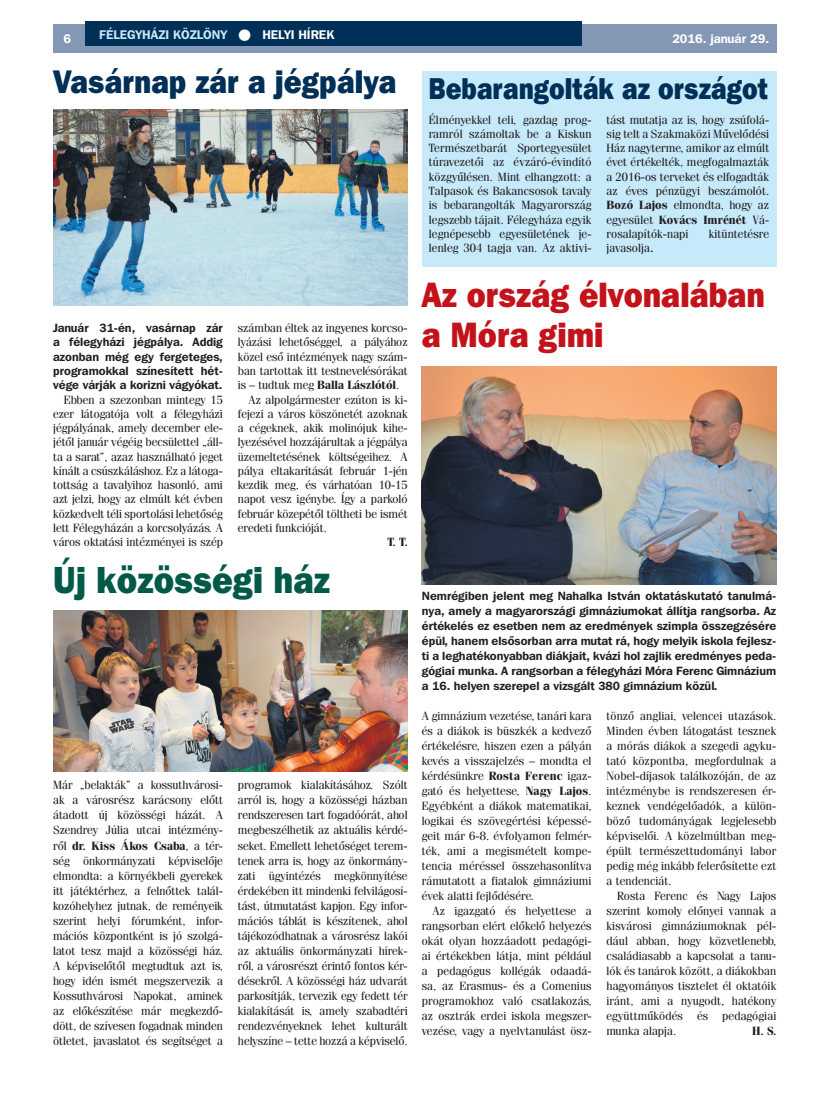
<style>
.page{position:relative;width:833px;height:1099px;background:#fff}
.page>*{position:absolute;margin:0;border:0;box-sizing:border-box;transform-origin:0 0}
.t1{font:37.5px "Franklin Gothic Hv PFL";color:#005949;scale:.9 1}
.t2{font:35px/40px "Franklin Gothic Hv PFL";color:#c4121a;scale:.9 1}
.t3{font:32.5px "Franklin Gothic Hv PFL";color:#002f57;scale:.9 1}
.t4{font:30px "Franklin Gothic Hv PFL";color:#002f57;scale:.86 1}
.t5{font:700 12.5px "Franklin Gothic PFL";color:#c6eafa}
.t6{font:700 12.5px "Franklin Gothic PFL";color:#fff}
.t7{font:11.88px/15px "Fenice PFL";color:#231f20;text-align:justify}
.t8{font:700 11.88px/15px "Franklin Gothic PFL";color:#231f20;text-align:justify}
.t9{font:700 11.88px "Fenice PFL";color:#231f20}
.s1{color:#fff}
.s2{font-weight:400}
.s3{font-weight:700}
</style>
<div class="page">
<div style="left:53px;top:25px;width:723px;height:28px;background:#8498b6"></div>
<div style="left:85px;top:21px;width:496px;height:25px;background:#002f57"></div>
<img style="left:53px;top:110px;width:354px;height:195px">
<div style="left:422px;top:71px;width:354px;height:195px;background:#c6eafa"></div>
<img style="left:53px;top:610px;width:354px;height:161px">
<img style="left:422px;top:366px;width:354px;height:218px">
<p class="t5" style="left:99px;top:26px;width:236px">FÉLEGYHÁZI KÖZLÖNY <span class="s1">● HELYI HÍREK</span></p>
<p class="t6" style="left:64px;top:31px;width:9px">6</p>
<h3 class="t3" style="left:53px;top:61px;width:383px">Vasárnap zár a jégpálya</h3>
<p class="t8" style="left:53px;top:321px;width:171px;line-height:14.2px">Január 31-én, vasárnap zár a félegyházi jégpálya. Addig azonban még egy fergeteges, programokkal színesített hét&shy;vége várják a korizni vágyókat.</p>
<p class="t7" style="left:53px;top:392px;width:171px;line-height:14.2px;text-indent:11px">Ebben a szezonban mintegy 15 ezer látogatója volt a félegyházi jégpályának, amely december ele&shy;jétől január végéig becsülettel „áll&shy;ta a sarat”, azaz használható jeget kínált a csúszkáláshoz. Ez a látoga&shy;tottság a tavalyihoz hasonló, ami azt jelzi, hogy az elmúlt két évben közkedvelt téli sportolási lehetőség lett Félegyházán a korcsolyázás. A város oktatási intézményei is szép</p>
<p class="t7" style="left:238px;top:320px;width:171px">számban éltek az ingyenes korcso-</p>
<p class="t7" style="left:238px;top:334px;width:171px">lyázási lehetőséggel, a pályához</p>
<p class="t7" style="left:238px;top:349px;width:171px">közel eső intézmények nagy szám-</p>
<p class="t7" style="left:238px;top:363px;width:171px">ban tartottak itt testnevelésórákat</p>
<p class="t9" style="left:238px;top:378px;width:163px"><span class="s2">is – tudtuk meg</span> Balla Lászlótól<span class="s2">.</span></p>
<p class="t7" style="left:248px;top:391px;width:161px">Az alpolgármester ezúton is ki-</p>
<p class="t7" style="left:238px;top:406px;width:171px">fejezi a város köszönetét azoknak</p>
<p class="t7" style="left:238px;top:420px;width:171px">a cégeknek, akik molinójuk kihe-</p>
<p class="t7" style="left:238px;top:434px;width:171px">lyezésével hozzájárultak a jégpálya</p>
<p class="t7" style="left:238px;top:448px;width:171px">üzemeltetésének költségeihez. A</p>
<p class="t7" style="left:238px;top:463px;width:171px">pálya eltakarítását február 1-jén</p>
<p class="t7" style="left:238px;top:477px;width:171px">kezdik meg, és várhatóan 10-15</p>
<p class="t7" style="left:238px;top:491px;width:171px">napot vesz igénybe. Így a parkoló</p>
<p class="t7" style="left:238px;top:505px;width:171px">február közepétől töltheti be ismét</p>
<p class="t7" style="left:238px;top:520px;width:90px">eredeti funkcióját.</p>
<p class="t9" style="left:387px;top:534px;width:22px">T. T.</p>
<h1 class="t1" style="left:53px;top:556px;width:309px">Új közösségi ház</h1>
<p class="t7" style="left:53px;top:777px;width:171px">Már „belakták” a kossuthvárosi&shy;ak a városrész karácsony előtt átadott új közösségi házát. A Szendrey Júlia utcai intézmény&shy;ről <span class="s3">dr. Kiss Ákos Csaba</span>, a tér&shy;ség önkormányzati képviselője elmondta: a környékbeli gyerekek itt játéktérhez, a felnőttek talál&shy;kozóhelyhez jutnak, de reményeik szerint helyi fórumként, infor&shy;mációs központként is jó szolgá&shy;latot tesz majd a közösségi ház.<br>A képviselőtől megtudtuk azt is, hogy idén ismét megszervezik a Kossuthvárosi Napokat, aminek az előkészítése már megkezdő&shy;dött, de szívesen fogadnak minden ötletet, javaslatot és segítséget a</p>
<p class="t7" style="left:238px;top:777px;width:171px">programok kialakításához. Szólt arról is, hogy a közösségi házban rendszeresen tart fogadóórát, ahol megbeszélhetik az aktuális kérdé&shy;seket. Emellett lehetőséget terem&shy;tenek arra is, hogy az önkormány&shy;zati ügyintézés megkönnyítése érdekében itt mindenki felvilágosí&shy;tást, útmutatást kapjon. Egy infor&shy;mációs táblát is készítenek, ahol tájékozódhatnak a városrész lakói az aktuális önkormányzati hírek&shy;ről, a városrészt érintő fontos kér&shy;désekről. A közösségi ház udvarát parkosítják, tervezik egy fedett tér kialakítását is, amely szabadtéri rendezvényeknek lehet kulturált helyszíne – tette hozzá a képviselő.</p>
<p class="t6" style="left:672px;top:31px;width:98px">2016. január 29.</p>
<h3 class="t4" style="left:429px;top:69px;width:396px">Bebarangolták az országot</h3>
<p class="t7" style="left:429px;top:112px;width:164px;line-height:14.2px">Élményekkel teli, gazdag prog&shy;ramról számoltak be a Kiskun Természetbarát Sportegyesület túravezetői az évzáró-évindító közgyűlésen. Mint elhangzott: a Talpasok és Bakancsosok tavaly is bebarangolták Magyarország legszebb tájait. Félegyháza egyik legnépesebb egyesületének je&shy;lenleg 304 tagja van. Az aktivi-</p>
<p class="t7" style="left:606px;top:112px;width:164px;line-height:14.2px">tást mutatja az is, hogy zsúfolá&shy;sig telt a Szakmaközi Művelődési Ház nagyterme, amikor az elmúlt évet értékelték, megfogalmazták a 2016-os terveket és elfogadták az éves pénzügyi beszámolót.<br><span class="s3">Bozó Lajos</span> elmondta, hogy az egyesület <span class="s3">Kovács Imrénét</span> Vá&shy;rosalapítók-napi</p>
<p class="t7" style="left:708px;top:226px;width:62px">kitüntetésre</p>
<p class="t7" style="left:606px;top:240px;width:48px">javasolja<span class="s3">.</span></p>
<h2 class="t2" style="left:422px;top:274px;width:383px">Az ország élvonalában a Móra gimi</h2>
<p class="t8" style="left:422px;top:588px;width:356px">Nemrégiben jelent meg Nahalka István oktatáskutató tanulmá&shy;nya, amely a magyarországi gimnáziumokat állítja rangsorba. Az értékelés ez esetben nem az eredmények szimpla összegzésére épül, hanem elsősorban arra mutat rá, hogy melyik iskola fejlesz&shy;ti a leghatékonyabban diákjait, kvázi hol zajlik eredményes peda&shy;gógiai munka. A rangsorban a félegyházi Móra Ferenc Gimnázium a 16. helyen szerepel a vizsgált 380 gimnázium közül.</p>
<p class="t7" style="left:422px;top:708px;width:171px">A gimnázium vezetése, tanári kara és a diákok is büszkék a kedvező értékelésre, hiszen ezen a pályán kevés a visszajelzés – mondta el kérdésünkre <span class="s3">Rosta Ferenc</span> igaz&shy;gató és helyettese, <span class="s3">Nagy Lajos</span>.<br>Egyébként a diákok matematikai, logikai és szövegértési képessé&shy;geit már 6-8. évfolyamon felmér&shy;ték, ami a megismételt kompe&shy;tencia méréssel összehasonlítva rámutatott a fiatalok gimnáziumi évek alatti fejlődésére.</p>
<p class="t7" style="left:422px;top:903px;width:171px;text-indent:11px">Az igazgató és helyettese a rangsorban elért előkelő helyezés okát olyan hozzáadott pedagógi&shy;ai értékekben látja, mint például a pedagógus kollégák odaadá&shy;sa, az Erasmus- és a Comenius programokhoz való csatlakozás, az osztrák erdei iskola megszer&shy;vezése, vagy a nyelvtanulást ösz-</p>
<p class="t7" style="left:606px;top:708px;width:171px">tönző angliai, velencei utazások.<br>Minden évben látogatást tesznek a mórás diákok a szegedi agyku&shy;tató központba, megfordulnak a Nobel-díjasok találkozóján, de az intézménybe is rendszeresen ér&shy;keznek vendégelőadók, a külön&shy;böző tudományágak legjelesebb képviselői. A közelmúltban meg&shy;épült természettudományi labor pedig még inkább felerősítette ezt a tendenciát.</p>
<p class="t7" style="left:606px;top:888px;width:171px;text-indent:11px">Rosta Ferenc és Nagy Lajos szerint komoly előnyei vannak a kisvárosi gimnáziumoknak pél&shy;dául abban, hogy közvetlenebb, családiasabb a kapcsolat a tanu&shy;lók és tanárok között, a diákokban hagyományos tisztelet él oktatóik iránt, ami a nyugodt, hatékony együttműködés és pedagógiai munka alapja.</p>
<p class="t9" style="left:752px;top:1023px;width:26px">H. S.</p>
</div>
